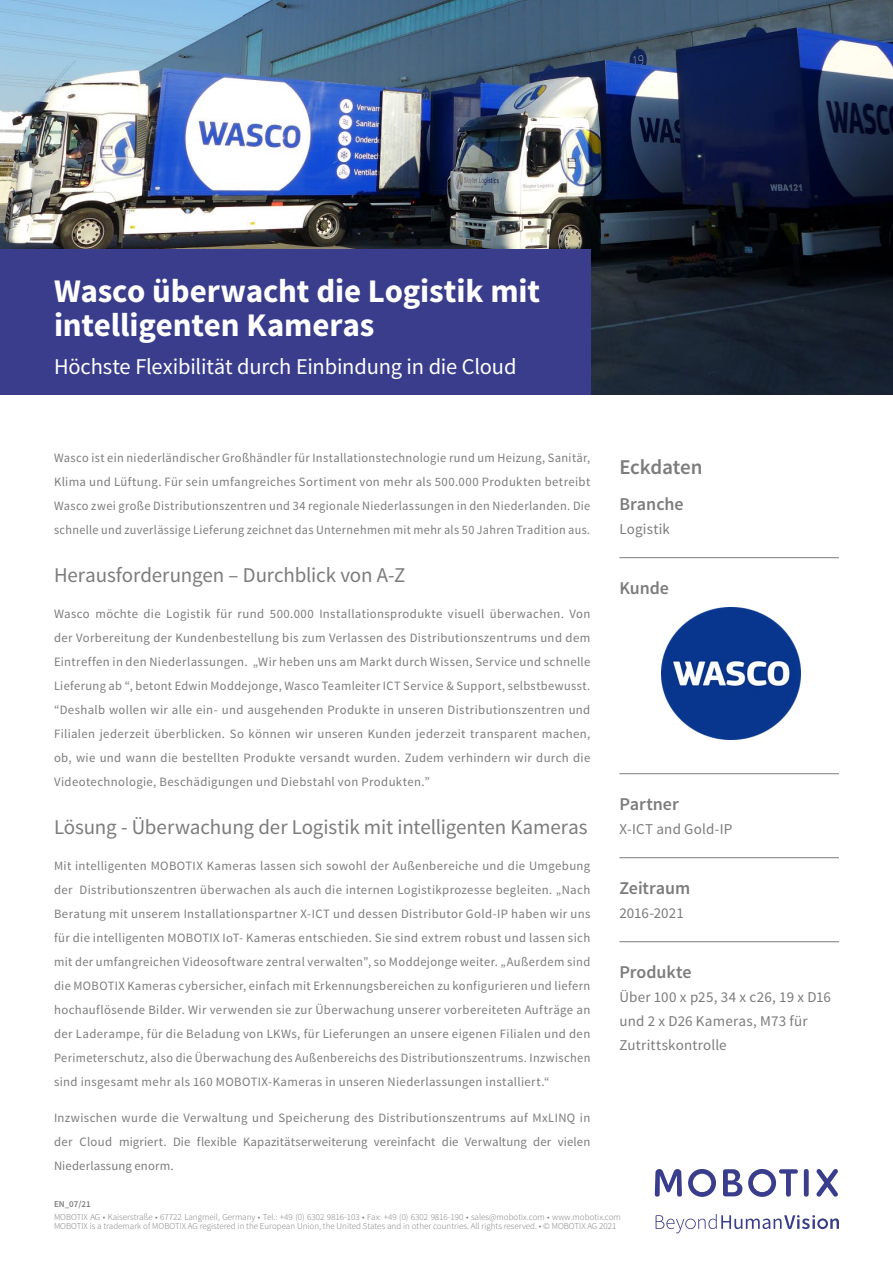
<style>
.page{position:relative;width:893px;height:1263px;background:#fff}
.page>*{position:absolute;margin:0;border:0;box-sizing:border-box;transform-origin:0 0}
.t1{font:700 33px/34.5px "Source Sans Pro";letter-spacing:-.005em;color:#fff}
.t2{font:22.5px "Source Sans Pro";letter-spacing:-.01em;color:#fff}
.TextParagraphTitle{font:21px "Source Sans Pro";letter-spacing:-.01em;color:#7c7c7c}
.BoxFrontSideTitel{font:600 21px "Source Sans Pro";letter-spacing:-.01em;color:#7c7c7c}
.BoxFrontSideTitel-2{font:600 18px "Source Sans Pro";letter-spacing:-.005em;color:#7c7c7c}
.BoxFrontSideText{font:15px/24px "Source Sans Pro";letter-spacing:.01em;color:#7c7c7c}
.TextParagraph{font:12.75px/24px "Source Sans Pro";letter-spacing:.025em;color:#7c7c7c;text-align:justify}
.t3{font:300 9px/9px "Source Sans Pro";color:#7c7c7c}
.t4{font:600 9px "Source Sans Pro";color:#7c7c7c}
</style>
<div class="page">
<svg style="left:655px;top:1169px;width:27px;height:27px"></svg>
<svg style="left:723px;top:1169px;width:19px;height:27px"></svg>
<div style="left:804px;top:1169px;width:5px;height:27px;background:#3a3d8c;border-radius:2px"></div>
<svg style="left:816px;top:1169px;width:22px;height:27px"></svg>
<svg style="left:688px;top:1169px;width:28px;height:28px"></svg>
<svg style="left:748px;top:1169px;width:50px;height:28px"></svg>
<svg style="left:656px;top:1214px;width:183px;height:19px"></svg>
<img style="left:0;top:0;width:893px;height:395px">
<div style="left:0;top:249px;width:590px;height:146px;background:#3a3d8c"></div>
<hr style="left:619px;top:557px;width:220px;height:1px;background:#7c7c7c">
<hr style="left:619px;top:773px;width:220px;height:1px;background:#7c7c7c">
<hr style="left:619px;top:857px;width:220px;height:1px;background:#7c7c7c">
<hr style="left:619px;top:941px;width:220px;height:1px;background:#7c7c7c">
<img style="left:662px;top:607px;width:139px;height:133px">
<p class="t1" style="left:54px;top:275px;width:488px">Wasco überwacht die Logistik mit intelligenten Kameras</p>
<p class="t2" style="left:54px;top:353px;width:464px">Höchste Flexibilität durch Einbindung in die Cloud</p>
<p class="TextParagraph" style="left:54px;top:446px;width:538px">Wasco ist ein niederländischer Großhändler für Installationstechnologie rund um Heizung, Sanitär, Klima und Lüftung. Für sein umfangreiches Sortiment von mehr als 500.000 Produkten betreibt Wasco zwei große Distributionszentren und 34 regionale Niederlassungen in den Niederlanden. Die schnelle und zuverlässige Lieferung zeichnet das Unternehmen mit mehr als 50 Jahren Tradition aus.</p>
<p class="TextParagraphTitle" style="left:54px;top:562px;width:353px">Herausforderungen – Durchblick von A-Z</p>
<p class="TextParagraph" style="left:54px;top:602px;width:538px">Wasco möchte die Logistik für rund 500.000 Installationsprodukte visuell überwachen. Von der Vorbereitung der Kundenbestellung bis zum Verlassen des Distributionszentrums und dem Eintreffen in den Niederlassungen. „Wir heben uns am Markt durch Wissen, Service und schnelle Lieferung ab “, betont Edwin Moddejonge, Wasco Teamleiter ICT Service &amp; Support, selbstbewusst. “Deshalb wollen wir alle ein- und ausgehenden Produkte in unseren Distributionszentren und Filialen jederzeit überblicken. So können wir unseren Kunden jederzeit transparent machen, ob, wie und wann die bestellten Produkte versandt wurden. Zudem verhindern wir durch die Videotechnologie, Beschädigungen und Diebstahl von Produkten.”</p>
<p class="TextParagraphTitle" style="left:54px;top:814px;width:535px">Lösung - Überwachung der Logistik mit intelligenten Kameras</p>
<p class="TextParagraph" style="left:54px;top:854px;width:538px">Mit intelligenten MOBOTIX Kameras lassen sich sowohl der Außenbereiche und die Umgebung der Distributionszentren überwachen als auch die internen Logistikprozesse begleiten. „Nach Beratung mit unserem Installationspartner X-ICT und dessen Distributor Gold-IP haben wir uns für die intelligenten MOBOTIX IoT- Kameras entschieden. Sie sind extrem robust und lassen sich mit der umfangreichen Videosoftware zentral verwalten”, so Moddejonge weiter. „Außerdem sind die MOBOTIX Kameras cybersicher, einfach mit Erkennungsbereichen zu konfigurieren und liefern hochauflösende Bilder. Wir verwenden sie zur Überwachung unserer vorbereiteten Aufträge an der Laderampe, für die Beladung von LKWs, für Lieferungen an unsere eigenen Filialen und den Perimeterschutz, also die Überwachung des Außenbereichs des Distributionszentrums. Inzwischen sind insgesamt mehr als 160 MOBOTIX-Kameras in unseren Niederlassungen installiert.“</p>
<p class="TextParagraph" style="left:54px;top:1106px;width:538px">Inzwischen wurde die Verwaltung und Speicherung des Distributionszentrums auf MxLINQ in der Cloud migriert. Die flexible Kapazitätserweiterung vereinfacht die Verwaltung der vielen Niederlassung enorm.</p>
<p class="BoxFrontSideTitel" style="left:619px;top:454px;width:85px">Eckdaten</p>
<p class="BoxFrontSideTitel-2" style="left:619px;top:493px;width:66px">Branche</p>
<p class="BoxFrontSideText" style="left:619px;top:517px;width:52px">Logistik</p>
<p class="BoxFrontSideTitel-2" style="left:619px;top:577px;width:51px">Kunde</p>
<p class="BoxFrontSideTitel-2" style="left:619px;top:793px;width:61px">Partner</p>
<p class="BoxFrontSideText" style="left:619px;top:817px;width:114px">X-ICT and Gold-IP</p>
<p class="BoxFrontSideTitel-2" style="left:619px;top:877px;width:72px">Zeitraum</p>
<p class="BoxFrontSideText" style="left:619px;top:901px;width:66px">2016-2021</p>
<p class="BoxFrontSideTitel-2" style="left:619px;top:961px;width:74px">Produkte</p>
<p class="BoxFrontSideText" style="left:619px;top:985px;width:213px">Über 100 x p25, 34 x c26, 19 x D16 und 2 x D26 Kameras, M73 für<br>Zutrittskontrolle</p>
<p class="t4" style="left:54px;top:1198px;width:38px">EN_07/21</p>
<p class="t3" style="left:54px;top:1213px;width:568px">MOBOTIX AG • Kaiserstraße • 67722 Langmeil, Germany • Tel.: +49 (0) 6302 9816-103 • Fax: +49 (0) 6302 9816-190 • sales@mobotix.com • www.mobotix.com<br>MOBOTIX is a trademark of MOBOTIX AG registered in the European Union, the United States and in other countries. All rights reserved. • © MOBOTIX AG 2021</p>
</div>
